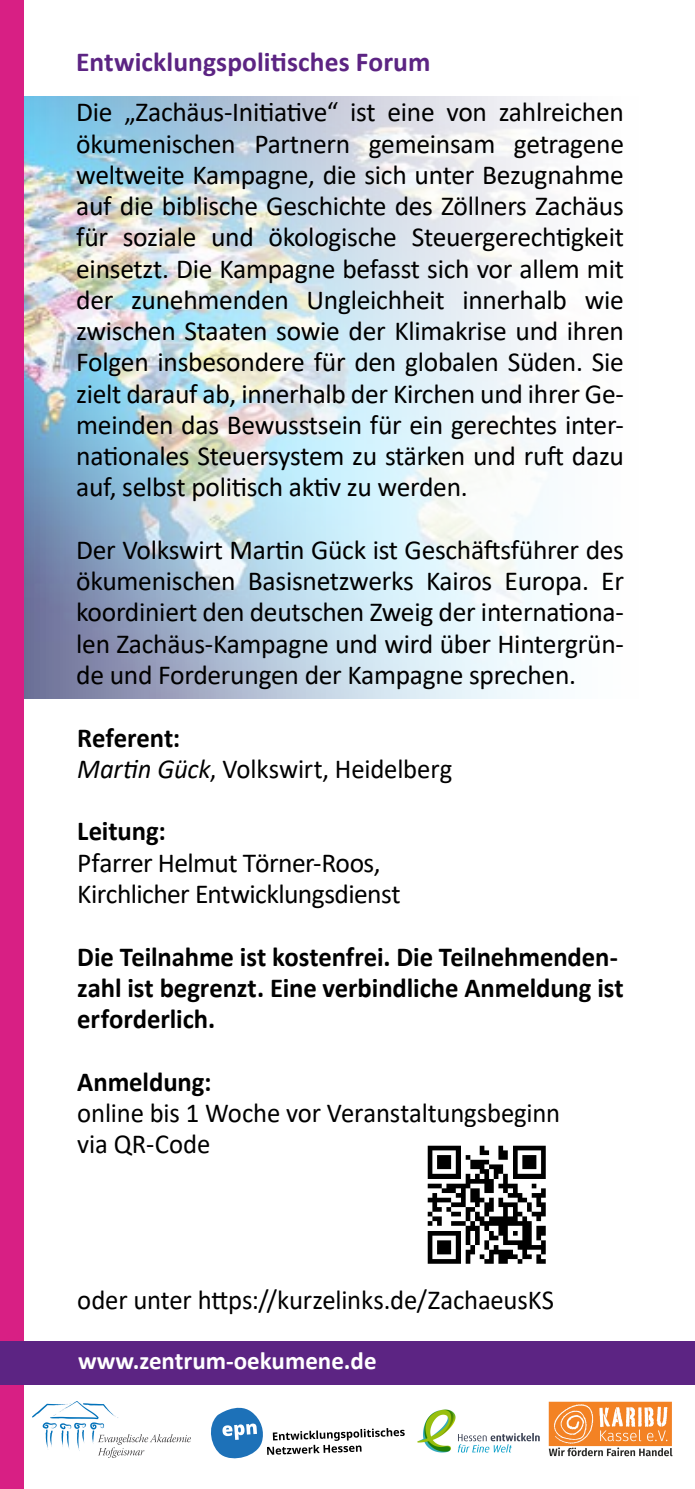
<style>
.page{position:relative;width:695px;height:1489px;background:#fff}
.page>*{position:absolute;margin:0;border:0;box-sizing:border-box;transform-origin:0 0}
.t1{font:27.5px/31.2px "Calibri";letter-spacing:-.01em;color:#000}
.t2{font:700 27.5px/31.2px "Calibri";letter-spacing:-.005em;color:#000}
.t3{font:700 27.5px "Calibri";letter-spacing:.005em;color:#5c2483}
.t4{font:700 25px "Calibri";color:#fff}
.s1{font-weight:700}
.s2{font-style:italic}
</style>
<div class="page">
<img style="left:23px;top:96px;width:520px;height:602px">
<div style="left:0;top:0;width:23px;height:1488px;background:#d81f84"></div>
<div style="left:0;top:1340px;width:694px;height:44px;background:#5c2483"></div>
<img style="left:33px;top:1401px;width:158px;height:55px">
<svg style="left:211px;top:1407px;width:193px;height:52px"></svg>
<img style="left:548px;top:1401px;width:124px;height:55px">
<img style="left:427px;top:1145px;width:119px;height:119px">
<img style="left:417px;top:1409px;width:123px;height:43px">
<p class="t3" style="left:76px;top:42px;width:355px">Entwicklungspolitisches Forum</p>
<p class="t1" style="left:76px;top:96px;width:549px;text-align:justify">Die „Zachäus-Initiative“ ist eine von zahlreichen ökumenischen Partnern gemeinsam getragene weltweite Kampagne, die sich unter Bezugnahme auf die biblische Geschichte des Zöllners Zachäus für soziale und ökologische Steuergerechtigkeit einsetzt. Die Kampagne befasst sich vor allem mit der zunehmenden Ungleichheit innerhalb wie zwischen Staaten sowie der Klimakrise und ihren Folgen insbesondere für den globalen Süden. Sie zielt darauf ab, innerhalb der Kirchen und ihrer Ge&shy;meinden das Bewusstsein für ein gerechtes inter&shy;nationales Steuersystem zu stärken und ruft dazu auf, selbst politisch aktiv zu werden.</p>
<p class="t1" style="left:76px;top:533px;width:549px;text-align:justify">Der Volkswirt Martin Gück ist Geschäftsführer des ökumenischen Basisnetzwerks Kairos Europa. Er koordiniert den deutschen Zweig der internationa&shy;len Zachäus-Kampagne und wird über Hintergrün&shy;de und Forderungen der Kampagne sprechen.</p>
<p class="t1" style="left:77px;top:721px;width:376px"><span class="s1">Referent:<br></span><span class="s2">Martin Gück</span>, Volkswirt, Heidelberg</p>
<p class="t2" style="left:77px;top:815px;width:90px">Leitung:</p>
<p class="t1" style="left:77px;top:846px;width:325px">Pfarrer Helmut Törner-Roos,<br>Kirchlicher Entwicklungsdienst</p>
<p class="t2" style="left:77px;top:940px;width:548px">Die Teilnahme ist kostenfrei. Die Teilnehmenden&shy;zahl ist begrenzt. Eine verbindliche Anmeldung ist erforderlich.</p>
<p class="t2" style="left:77px;top:1065px;width:136px">Anmeldung:</p>
<p class="t1" style="left:77px;top:1096px;width:484px">online bis 1 Woche vor Veranstaltungsbeginn via QR-Code</p>
<p class="t1" style="left:77px;top:1283px;width:478px">oder unter https://kurzelinks.de/ZachaeusKS</p>
<p class="t4" style="left:78px;top:1343px;width:300px">www.zentrum-oekumene.de</p>
</div>
